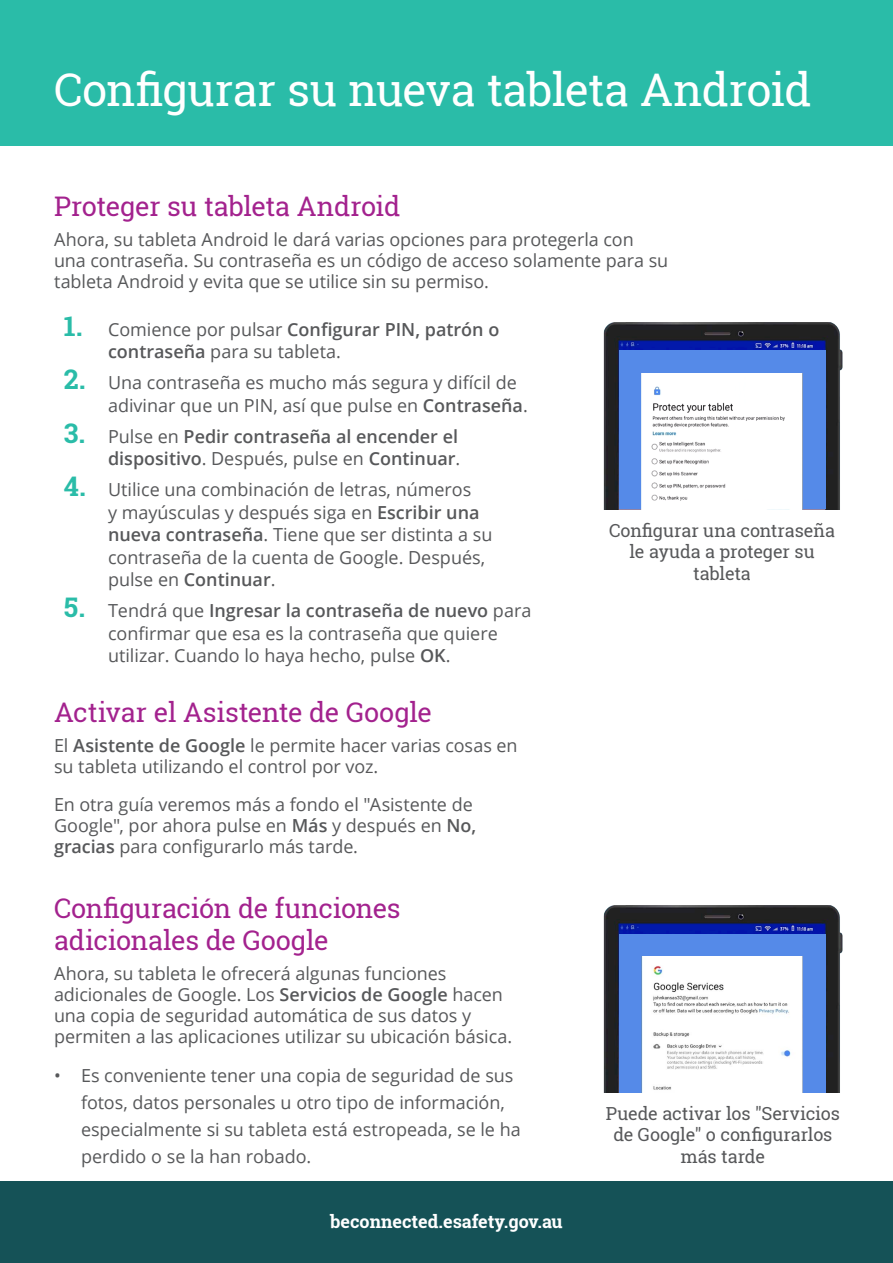
<style>
.page{position:relative;width:893px;height:1263px;background:#fff}
.page>*{position:absolute;margin:0;border:0;box-sizing:border-box;transform-origin:0 0}
.t1{font:45px "Roboto Slab";letter-spacing:-.015em;color:#fff}
.t2{font:27px/32.4px "Roboto Slab";letter-spacing:-.01em;color:#a3228e}
.t3{font:18px/21px "Open Sans";color:#57585a}
.t4{font:18px/21.6px "Roboto Slab";letter-spacing:-.005em;color:#57585a;text-align:center}
.t5{font:600 18px/22.5px "Open Sans";color:#57585a;text-align:right}
.t6{font:700 18px "Roboto Slab";color:#fff}
.s1{font-family:"Roboto Slab";font-weight:700;font-size:27px;color:#2abca8}
.s2{font-weight:600}
.s3{font-weight:400}
</style>
<div class="page">
<div style="left:0;top:1181px;width:893px;height:82px;background:#155257"></div>
<div style="left:0;top:0;width:893px;height:145px;background:#2abca8"></div>
<img style="left:603px;top:322px;width:240px;height:187px">
<div style="left:619px;top:351px;width:206px;height:158px;background:#558ae8"></div>
<img style="left:642px;top:373px;width:160px;height:136px">
<img style="left:603px;top:905px;width:240px;height:187px">
<div style="left:619px;top:934px;width:206px;height:158px;background:#558ae8"></div>
<img style="left:642px;top:956px;width:160px;height:136px">
<h1 class="t1" style="left:54px;top:59px;width:759px">Configurar su nueva tableta Android</h1>
<h2 class="t2" style="left:54px;top:190px;width:348px">Proteger su tableta Android</h2>
<p class="t3" style="left:54px;top:228px;width:616px">Ahora, su tableta Android le dará varias opciones para protegerla con una contraseña. Su contraseña es un código de acceso solamente para su tableta Android y evita que se utilice sin su permiso.</p>
<p class="t3" style="left:108px;top:318px;width:393px;line-height:22.5px;text-indent:-44px"><span class="s1">1.</span> Comience por pulsar <span class="s2">Configurar PIN, patrón o contraseña</span> para su tableta.</p>
<p class="t3" style="left:108px;top:371px;width:421px;line-height:22.5px;text-indent:-44px"><span class="s1">2.</span> Una contraseña es mucho más segura y difícil de adivinar que un PIN, así que pulse en <span class="s2">Contraseña</span>.</p>
<p class="t5" style="left:64px;top:425px;width:398px"><span class="s1">3.</span> <span class="s3">Pulse en</span> Pedir contraseña al encender el dispositivo<span class="s3">. Después, pulse en</span> Continuar<span class="s3">.</span></p>
<p class="t3" style="left:108px;top:478px;width:386px;line-height:22.5px;text-indent:-44px"><span class="s1">4.</span> Utilice una combinación de letras, números<br>y mayúsculas y después siga en <span class="s2">Escribir una nueva contraseña</span>. Tiene que ser distinta a su contraseña de la cuenta de Google. Después, pulse en <span class="s2">Continuar</span>.</p>
<p class="t3" style="left:108px;top:599px;width:425px;line-height:22.5px;text-indent:-44px"><span class="s1">5.</span> Tendrá que <span class="s2">Ingresar la contraseña de nuevo</span> para confirmar que esa es la contraseña que quiere utilizar. Cuando lo haya hecho, pulse <span class="s2">OK</span>.</p>
<h2 class="t2" style="left:54px;top:696px;width:379px">Activar el Asistente de Google</h2>
<p class="t3" style="left:54px;top:734px;width:465px">El <span class="s2">Asistente de Google</span> le permite hacer varias cosas en su tableta utilizando el control por voz.</p>
<p class="t3" style="left:54px;top:793px;width:424px">En otra guía veremos más a fondo el "Asistente de<br>Google", por ahora pulse en <span class="s2">Más</span> y después en <span class="s2">No, gracias</span> para configurarlo más tarde.</p>
<h2 class="t2" style="left:54px;top:891px;width:348px">Configuración de funciones adicionales de Google</h2>
<p class="t3" style="left:54px;top:962px;width:460px">Ahora, su tableta le ofrecerá algunas funciones adicionales de Google. Los <span class="s2">Servicios de Google</span> hacen una copia de seguridad automática de sus datos y permiten a las aplicaciones utilizar su ubicación básica.</p>
<p class="t3" style="left:81px;top:1062px;width:441px;line-height:27px;text-indent:-27px">• Es conveniente tener una copia de seguridad de sus fotos, datos personales u otro tipo de información, especialmente si su tableta está estropeada, se le ha perdido o se la han robado.</p>
<p class="t4" style="left:609px;top:519px;width:227px">Configurar una contraseña le ayuda a proteger su tableta</p>
<p class="t4" style="left:606px;top:1102px;width:236px">Puede activar los "Servicios de Google" o configurarlos más tarde</p>
<p class="t6" style="left:330px;top:1209px;width:234px">beconnected.esafety.gov.au</p>
</div>
